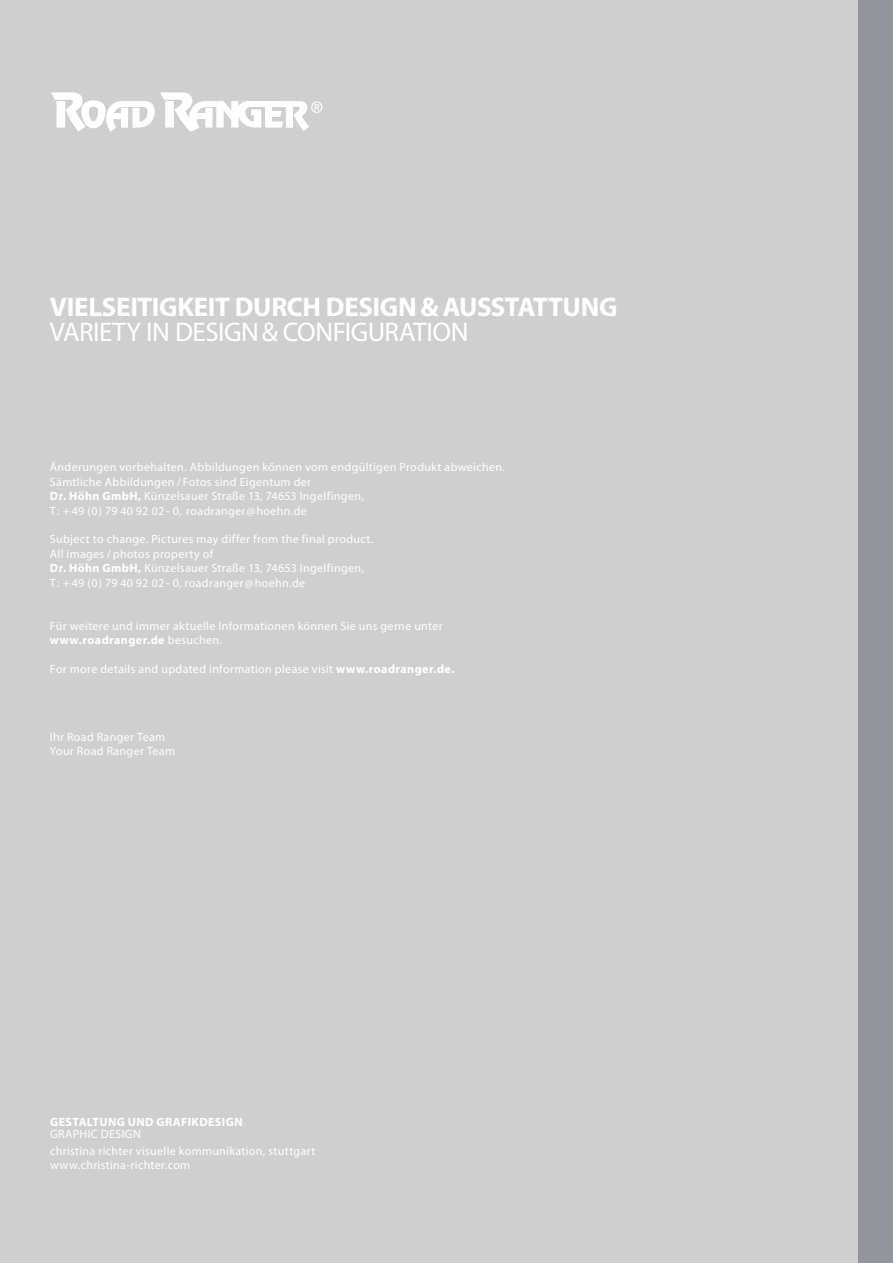
<style>
.page{position:relative;width:893px;height:1263px;background:#cecfce}
.page>*{position:absolute;margin:0;border:0;box-sizing:border-box;transform-origin:0 0}
.t1{font:700 27px "Myriad Pro";letter-spacing:-.015em;color:#fff}
.t2{font:27px "Myriad Pro";letter-spacing:-.035em;color:#fff}
.t3{font:12px/14.4px "Myriad Pro";letter-spacing:.03em;color:#fff}
.t4{font:700 12px "Myriad Pro";letter-spacing:.035em;color:#fff}
.s1{font-weight:700}
</style>
<div class="page">
<img style="left:51px;top:92px;width:258px;height:40px">
<div style="left:859px;top:0;width:34px;height:1263px;background:#92969c"></div>
<h1 class="t1" style="left:50px;top:289px;width:569px">VIELSEITIGKEIT DURCH DESIGN &amp; AUSSTATTUNG</h1>
<h1 class="t2" style="left:50px;top:316px;width:56px">VARIETY</h1>
<h1 class="t2" style="left:146px;top:316px;width:268px">IN DESIGN &amp; CON FIGU RATION</h1>
<p class="t3" style="left:50px;top:460px;width:457px">Änderungen vorbehalten. Abbildungen können vom endgültigen Produkt abweichen.<br>Sämtliche Abbildungen / Fotos sind Eigentum der<br><span class="s1">Dr. Höhn GmbH,</span> Künzelsauer Straße 13, 74653 Ingelfingen,<br>T: + 49 (0) 79 40 92 02 - 0, roadranger@hoehn.de</p>
<p class="t3" style="left:50px;top:532px;width:325px">Subject to change. Pictures may differ from the final product.<br>All images / photos property of<br><span class="s1">Dr. Höhn GmbH,</span> Künzelsauer Straße 13, 74653 Ingelfingen, T: + 49 (0) 79 40 92 02 - 0, roadranger@hoehn.de</p>
<p class="t3" style="left:50px;top:618px;width:394px">Für weitere und immer aktuelle Informationen können Sie uns gerne unter <span class="s1">www.roadranger.de</span> besuchen.</p>
<p class="t3" style="left:50px;top:661px;width:406px">For more details and updated information please visit <span class="s1">www.roadranger.de.</span></p>
<p class="t3" style="left:50px;top:730px;width:127px">Ihr Road Ranger Team<br>Your Road Ranger Team</p>
<p class="t4" style="left:50px;top:1114px;width:194px">GESTALTUNG UND GRAFIKDESIGN</p>
<p class="t3" style="left:50px;top:1125px;width:267px;line-height:17.4px">GRAPHIC DESIGN<br>christina richter visuelle kommunikation, stuttgart</p>
<p class="t3" style="left:50px;top:1158px;width:142px">www.christina-richter.com</p>
</div>
